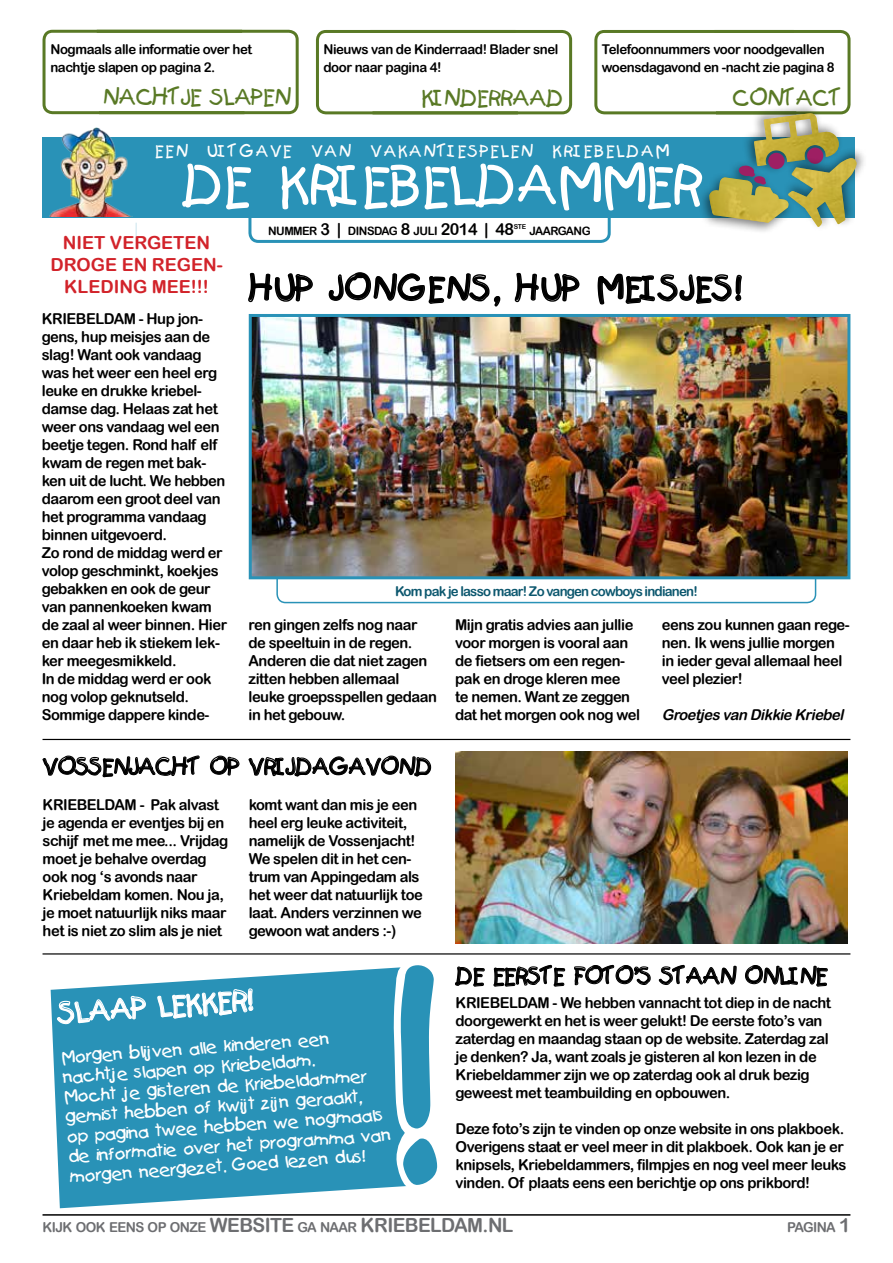
<style>
.page{position:relative;width:893px;height:1263px;background:#fff}
.page>*{position:absolute;margin:0;border:0;box-sizing:border-box;transform-origin:0 0}
.t1{font:54px "Kids Plain";letter-spacing:-.05em;color:#fff}
.t2{font:33px "Kids Plain";color:#000}
.t3{font:28.5px "Kids Plain";color:#fff}
.t4{font:22.5px "Kids Plain";letter-spacing:-.05em;color:#000}
.t5{font:22.5px "Kids Plain";letter-spacing:-.05em;color:#597925}
.t6{font:19.5px "Arial Rounded MT Bold";color:#6d6e71}
.t7{font:18px/21.6px "Arial Rounded MT Bold";color:#d2232a;text-align:center}
.t8{font:16.65px/20px "Kids Plain";color:#fff}
.t9{font:16.5px "Kids Plain";letter-spacing:.07em;color:#fff}
.t10{font:15px/18px "Arial Rounded MT Bold";letter-spacing:-.03em;color:#000}
.t11{font:italic 15px "Arial Rounded MT Bold";color:#000}
.t12{font:13.65px "Arial Rounded MT Bold";letter-spacing:-.045em;color:#6d6e71}
.t13{font:13.5px/18px "Arial Rounded MT Bold";letter-spacing:-.03em;color:#000}
.t14{font:13.5px "Arial Rounded MT Bold";letter-spacing:-.06em;color:#0c576e}
.t15{font:11.55px "Arial Rounded MT Bold";letter-spacing:-.045em;color:#000}
.t16{font:6.75px "Arial Rounded MT Bold";color:#000}
.s1{font-size:16.5px}
.s2{font-size:19.5px}
</style>
<div class="page">
<svg style="left:42px;top:29px;width:257px;height:86px"></svg>
<hr style="left:43px;top:1214px;width:807px;height:2px;background:#000">
<hr style="left:43px;top:953px;width:807px;height:1px;background:#000">
<svg style="left:248px;top:272px;width:65px;height:68px"></svg>
<svg style="left:328px;top:272px;width:173px;height:35px"></svg>
<svg style="left:514px;top:272px;width:66px;height:31px"></svg>
<svg style="left:597px;top:273px;width:145px;height:32px"></svg>
<hr style="left:43px;top:739px;width:807px;height:1px;background:#000">
<svg style="left:51px;top:968px;width:328px;height:240px;fill:#2992b7"></svg>
<svg style="left:56px;top:995px;width:91px;height:57px"></svg>
<svg style="left:156px;top:968px;width:98px;height:78px"></svg>
<img style="left:456px;top:751px;width:392px;height:192px">
<div style="left:276px;top:555px;width:540px;height:48px;border:2px solid #2992b7;border-radius:9px"></div>
<img style="left:253px;top:318px;width:593px;height:257px">
<div style="left:249px;top:314px;width:601px;height:265px;border:3px solid #2992b7"></div>
<svg style="left:316px;top:29px;width:257px;height:86px"></svg>
<svg style="left:379px;top:935px;width:107px;height:253px"></svg>
<svg style="left:493px;top:964px;width:73px;height:23px"></svg>
<svg style="left:574px;top:964px;width:77px;height:22px"></svg>
<svg style="left:658px;top:964px;width:79px;height:21px"></svg>
<svg style="left:744px;top:954px;width:85px;height:33px"></svg>
<svg style="left:42px;top:755px;width:158px;height:23px"></svg>
<svg style="left:209px;top:738px;width:31px;height:38px"></svg>
<svg style="left:248px;top:755px;width:184px;height:22px"></svg>
<div style="left:248px;top:193px;width:363px;height:50px;border:3px solid #2992b7;border-radius:9px"></div>
<div style="left:43px;top:137px;width:812px;height:80px;background:#2992b7"></div>
<img style="left:49px;top:128px;width:83px;height:89px">
<div style="left:698px;top:160px;width:96px;height:74px;background:#000;opacity:.5"></div>
<div style="left:782px;top:145px;width:85px;height:86px;background:#000;opacity:.5"></div>
<svg style="left:593px;top:29px;width:264px;height:198px"></svg>
<img style="left:788px;top:158px;width:69px;height:69px">
<p class="t13" style="left:50px;top:40px;width:203px">Nogmaals alle informatie over het nachtje slapen op pagina 2.</p>
<h3 class="t5" style="left:103px;top:83px;width:190px">NACHTJE SLAPEN</h3>
<p class="t13" style="left:323px;top:40px;width:237px">Nieuws van de Kinderraad! Blader snel door naar pagina 4!</p>
<h3 class="t5" style="left:421px;top:84px;width:145px">KINDERRAAD</h3>
<p class="t13" style="left:602px;top:40px;width:235px">Telefoonnummers voor noodgevallen woensdagavond en -nacht zie pagina 8</p>
<h3 class="t5" style="left:733px;top:84px;width:112px">CONTACT</h3>
<p class="t9" style="left:155px;top:141px;width:516px">EEN UITGAVE VAN VAKANTIESPELEN KRIEBELDAM</p>
<h1 class="t1" style="left:182px;top:152px;width:523px">DE KRIEBELDAMMER</h1>
<p class="t7" style="left:50px;top:232px;width:174px">NIET VERGETEN<br>DROGE EN REGEN-<br>KLEDING MEE!!!</p>
<p class="t10" style="left:42px;top:309px;width:187px">KRIEBELDAM - Hup jon&shy;gens, hup meisjes aan de slag! Want ook vandaag was het weer een heel erg leuke en drukke kriebel&shy;damse dag. Helaas zat het weer ons vandaag wel een beetje tegen. Rond half elf kwam de regen met bak&shy;ken uit de lucht. We hebben daarom een groot deel van het programma vandaag binnen uitgevoerd.<br>Zo rond de middag werd er volop geschminkt, koekjes gebakken en ook de geur van pannenkoeken kwam de zaal al weer binnen. Hier en daar heb ik stiekem lek&shy;ker meegesmikkeld.<br>In de middag werd er ook nog volop geknutseld.<br>Sommige dappere kinde-</p>
<p class="t15" style="left:268px;top:224px;width:248px">NUMMER <span class="s1">3 |</span> DINSDAG <span class="s1">8</span> JULI <span class="s1">2014 | 48</span></p>
<p class="t16" style="left:514px;top:223px;width:14px">STE</p>
<p class="t15" style="left:529px;top:224px;width:63px">JAARGANG</p>
<h2 class="t2" style="left:249px;top:268px;width:494px">HUP JONGENS, HUP MEISJES!</h2>
<p class="t14" style="left:395px;top:583px;width:304px">Kom pak je lasso maar! Zo vangen cowboys indianen!</p>
<p class="t10" style="left:248px;top:615px;width:190px">ren gingen zelfs nog naar de speeltuin in de regen.<br>Anderen die dat niet zagen zitten hebben allemaal leuke groepsspellen gedaan in het gebouw.</p>
<p class="t10" style="left:455px;top:615px;width:186px">Mijn gratis advies aan jullie voor morgen is vooral aan de fietsers om een regen&shy;pak en droge kleren mee<br>te nemen. Want ze zeggen dat het morgen ook nog wel</p>
<p class="t10" style="left:662px;top:615px;width:189px">eens zou kunnen gaan rege&shy;nen. Ik wens jullie morgen in ieder geval allemaal heel veel plezier!</p>
<p class="t11" style="left:662px;top:706px;width:187px">Groetjesvan Dikkie Kriebel</p>
<h3 class="t4" style="left:43px;top:753px;width:392px">VOSSENJACHT OP VRIJDAGAVOND</h3>
<p class="t10" style="left:43px;top:795px;width:187px">KRIEBELDAM - Pak alvast je agenda er eventjes bij en schijf met me mee... Vrijdag moet je behalve overdag ook nog ‘s avonds naar<br>Kriebeldam komen. Nou ja, je moet natuurlijk niks maar het is niet zo slim als je niet</p>
<p class="t10" style="left:249px;top:795px;width:176px">komt want dan mis je een heel erg leuke activiteit, namelijk de Vossenjacht!<br>We spelen dit in het cen&shy;trum van Appingedam als het weer dat natuurlijk toe laat. Anders verzinnen we gewoon wat anders :-)</p>
<h3 class="t3" style="left:57px;top:996px;width:197px;rotate:-4deg">SLAAP LEKKER!</h3>
<p class="t8" style="left:61px;top:1048px;width:325px;rotate:-4deg">Morgen blijven alle kinderen een nachtje slapen op Kriebeldam.<br>Mocht je gisteren de Kriebeldammer gemist hebben of kwijt zijn geraakt,<br>op pagina twee hebben we nogmaals de informatie over het programma van morgen neergezet. Goed lezen dus!</p>
<h3 class="t4" style="left:456px;top:962px;width:374px">DE EERSTE FOTO’S STAAN ONLINE</h3>
<p class="t10" style="left:456px;top:993px;width:377px">KRIEBELDAM - We hebben vannacht tot diep in de nacht doorgewerkt en het is weer gelukt! De eerste foto’s van zaterdag en maandag staan op de website. Zaterdag zal je denken? Ja, want zoals je gisteren al kon lezen in de Kriebeldammer zijn we op zaterdag ook al druk bezig geweest met teambuilding en opbouwen.</p>
<p class="t10" style="left:456px;top:1119px;width:392px">Deze foto’s zijn te vinden op onze website in ons plakboek.<br>Overigens staat er veel meer in dit plakboek. Ook kan je er knipsels, Kriebeldammers, filmpjes en nog veel meer leuks vinden. Of plaats eens een berichtje op ons prikbord!</p>
<p class="t12" style="left:43px;top:1219px;width:330px">KIJK OOK EENS OP ONZE <span class="s2">WEBSITE</span> GA NAAR <span class="s2">KRIE</span></p>
<h3 class="t6" style="left:405px;top:1214px;width:110px">BELDAM.N L</h3>
<p class="t12" style="left:787px;top:1219px;width:65px">PAGINA <span class="s2">1</span></p>
</div>
